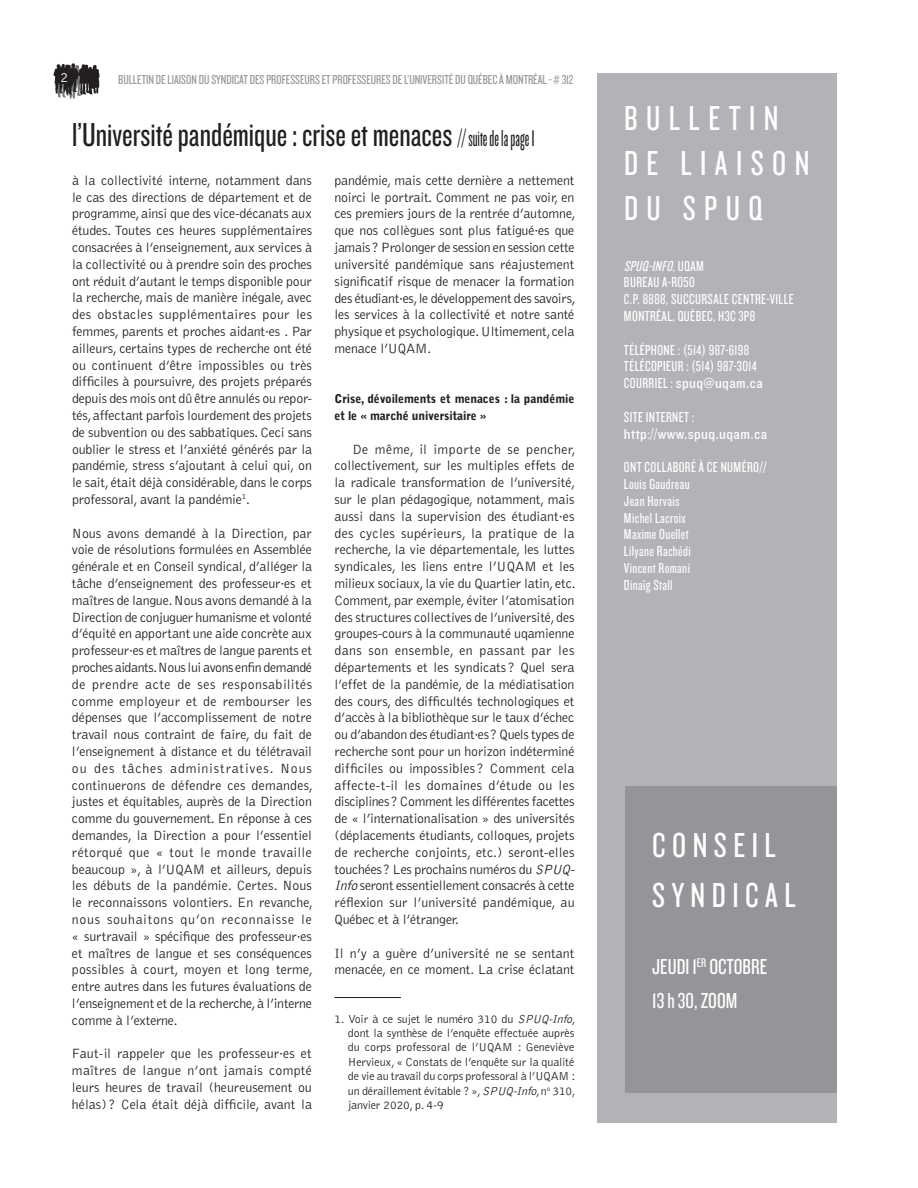
<style>
.page{position:relative;width:918px;height:1188px;background:#fff}
.page>*{position:absolute;margin:0;border:0;box-sizing:border-box;transform-origin:0 0}
.t1{font:36px/45px "Knockout HTF28 Junior Featherwt";letter-spacing:.235em;color:#fff}
.t2{font:36px/50.4px "Knockout HTF28 Junior Featherwt";letter-spacing:.18em;color:#fff}
.t3{font:34.5px "Knockout HTF28 Junior Featherwt";color:#231f20}
.t4{font:22.5px/33.6px "Knockout HTF28 Junior Featherwt";color:#fff}
.t5{font:15px/16.8px "Knockout HTF28 Junior Featherwt";letter-spacing:.025em;color:#fff}
.t6{font:15px "Knockout HTF30 Junior Welterwt";letter-spacing:.025em;color:#fff}
.t7{font:300 14.25px "Bell Gothic";color:#fff}
.t8{font:300 13.8px/16.8px "Bell Gothic";letter-spacing:-.01em;color:#231f20;text-align:justify}
.t9{font:13.5px "Knockout HTF28 Junior Featherwt";color:#95979a}
.t10{font:300 12px/14.4px "Bell Gothic";letter-spacing:-.01em;color:#231f20;text-align:justify}
.t11{font:900 12px/16.8px "Bell Gothic";letter-spacing:-.01em;color:#231f20}
.s1{font-family:"Knockout HTF26 Junior Flyweight";font-size:24px}
.s2{font-style:italic}
.s3{font-family:"Knockout HTF28 Junior Featherwt"}
</style>
<div class="page">
<svg style="left:53px;top:63px;width:47px;height:36px"></svg>
<div style="left:597px;top:73px;width:240px;height:1050px;background:#b2b3b7"></div>
<div style="left:625px;top:786px;width:212px;height:307px;background:#939598"></div>
<hr style="left:334px;top:997px;width:67px;height:1px;background:#231f20">
<p class="t7" style="left:60px;top:69px;width:9px">2</p>
<p class="t9" style="left:118px;top:72px;width:457px">BULLETIN DE LIAISON DU SYNDICAT DES PROFESSEURS ET PROFESSEURES DE L’UNIVERSITÉ DU QUÉBEC À MONTRÉAL - # 312</p>
<h2 class="t3" style="left:72px;top:117px;width:464px">l’Université pandémique : crise et menaces <span class="s1">// suite de la page 1</span></h2>
<p class="t8" style="left:72px;top:172px;width:242px">à la collectivité interne, notamment dans le cas des directions de département et de programme, ainsi que des vice-décanats aux études. Toutes ces heures supplémentaires consacrées à l’enseignement, aux services à la collectivité ou à prendre soin des proches ont réduit d’autant le temps disponible pour la recherche, mais de manière inégale, avec des obstacles supplémentaires pour les femmes, parents et proches aidant·es . Par ailleurs, certains types de recherche ont été ou continuent d’être impossibles ou très difficiles à poursuivre, des projets préparés depuis des mois ont dû être annulés ou repor&shy;tés, affectant parfois lourdement des projets de subvention ou des sabbatiques. Ceci sans oublier le stress et l’anxiété générés par la pandémie, stress s’ajoutant à celui qui, on le sait, était déjà considérable, dans le corps professoral, avant la pandémie<sup>1</sup>.</p>
<p class="t8" style="left:72px;top:525px;width:243px">Nous avons demandé à la Direction, par voie de résolutions formulées en Assemblée générale et en Conseil syndical, d’alléger la tâche d’enseignement des professeur·es et maîtres de langue. Nous avons demandé à la Direction de conjuguer humanisme et volonté d’équité en apportant une aide concrète aux professeur·es et maîtres de langue parents et proches aidants.Nous lui avons enfin demandé de prendre acte de ses responsabilités comme employeur et de rembourser les dépenses que l’accomplissement de notre travail nous contraint de faire, du fait de l’enseignement à distance et du télétravail ou des tâches administratives. Nous continuerons de défendre ces demandes, justes et équitables, auprès de la Direction comme du gouvernement. En réponse à ces demandes, la Direction a pour l’essentiel rétorqué que « tout le monde travaille beaucoup », à l’UQAM et ailleurs, depuis les débuts de la pandémie. Certes. Nous le reconnaissons volontiers. En revanche, nous souhaitons qu’on reconnaisse le « surtravail » spécifique des professeur·es et maîtres de langue et ses conséquences possibles à court, moyen et long terme, entre autres dans les futures évaluations de l’enseignement et de la recherche, à l’interne comme à l’externe.</p>
<p class="t8" style="left:72px;top:1046px;width:242px">Faut-il rappeler que les professeur·es et maîtres de langue n’ont jamais compté leurs heures de travail (heureusement ou hélas) ? Cela était déjà difficile, avant la</p>
<p class="t8" style="left:334px;top:172px;width:243px">pandémie, mais cette dernière a nettement noirci le portrait. Comment ne pas voir, en ces premiers jours de la rentrée d’automne, que nos collègues sont plus fatigué·es que jamais? Prolonger de session en session cette université pandémique sans réajustement significatif risque de menacer la formation des étudiant·es, le développement des savoirs, les services à la collectivité et notre santé physique et psychologique. Ultimement, cela menace l’UQAM.</p>
<p class="t11" style="left:334px;top:391px;width:242px">Crise, dévoilements et menaces : la pandémie et le « marché universitaire »</p>
<p class="t8" style="left:334px;top:441px;width:245px;text-align:left;text-indent:18px">De même, il importe de se pencher, collectivement, sur les multiples effets de la radicale transformation de l’université, sur le plan pédagogique, notamment, mais aussi dans la supervision des étudiant·es des cycles supérieurs, la pratique de la recherche, la vie départementale, les luttes syndicales, les liens entre l’UQAM et les milieux sociaux, la vie du Quartier latin, etc.<br>Comment, par exemple, éviter l’atomisation des structures collectives de l’université, des groupes-cours à la communauté uqamienne dans son ensemble, en passant par les départements et les syndicats? Quel sera l’effet de la pandémie, de la médiatisation des cours, des difficultés technologiques et d’accès à la bibliothèque sur le taux d’échec ou d’abandon des étudiant·es? Quels types de recherche sont pour un horizon indéterminé difficiles ou impossibles ? Comment cela affecte-t-il les domaines d’étude ou les disciplines? Comment les différentes facettes de « l’internationalisation » des universités (déplacements étudiants, colloques, projets de recherche conjoints, etc.) seront-elles touchées? Les prochains numéros du <span class="s2">SPUQ-Info</span>seront essentiellement consacrés à cette réflexion sur l’université pandémique, au Québec et à l’étranger.</p>
<p class="t8" style="left:335px;top:945px;width:242px">Il n’y a guère d’université ne se sentant menacée, en ce moment. La crise éclatant</p>
<p class="t10" style="left:348px;top:1012px;width:229px;text-indent:-13px">1. Voir à ce sujet le numéro 310 du <span class="s2">SPUQ-Info</span>, dont la synthèse de l’enquête effectuée auprès du corps professoral de l’UQAM : Geneviève Hervieux, « Constats de l’enquête sur la qualité de vie au travail du corps professoral à l’UQAM : un déraillement évitable ? », <span class="s2">SPUQ-Info</span>, n<sup>o</sup> 310, janvier 2020, p. 4-9</p>
<h1 class="t1" style="left:624px;top:97px;width:187px">BULLETIN<br>DE LIAISON<br>DU SPUQ</h1>
<p class="t5" style="left:624px;top:258px;width:171px"><span class="s2">SPUQ-INFO</span>, U Q A M<br>BUREAU A-R050<br>C.P. 8888, SUCCURSALE CENTRE-VILLE<br>MONTRÉAL, QUÉBEC, H3C 3P8</p>
<p class="t5" style="left:624px;top:342px;width:134px">TÉLÉPHONE : (514) 987-6198<br>TÉLÉCOPIEUR : (514) 987-3014</p>
<p class="t6" style="left:624px;top:375px;width:140px"><span class="s3">COURRIEL :</span> spuq@uqam.ca</p>
<p class="t5" style="left:624px;top:409px;width:72px">SITE INTERNET :</p>
<p class="t6" style="left:624px;top:426px;width:145px">http<span class="s3">://</span>www.spuq.uqam.ca</p>
<p class="t5" style="left:624px;top:459px;width:144px">ONT COLLABORÉ À CE NUMÉRO//<br>Louis Gaudreau<br>Jean Horvais<br>Michel Lacroix<br>Maxime Ouellet<br>Lilyane Rachédi<br>Vincent Romani<br>Dinaïg Stall</p>
<h1 class="t2" style="left:652px;top:820px;width:145px">CONSEIL<br>SYNDICAL</h1>
<h3 class="t4" style="left:652px;top:951px;width:116px">JEUDI 1<sup>ER</sup> OCTOBRE<br>13 h 30, ZOOM</h3>
</div>
